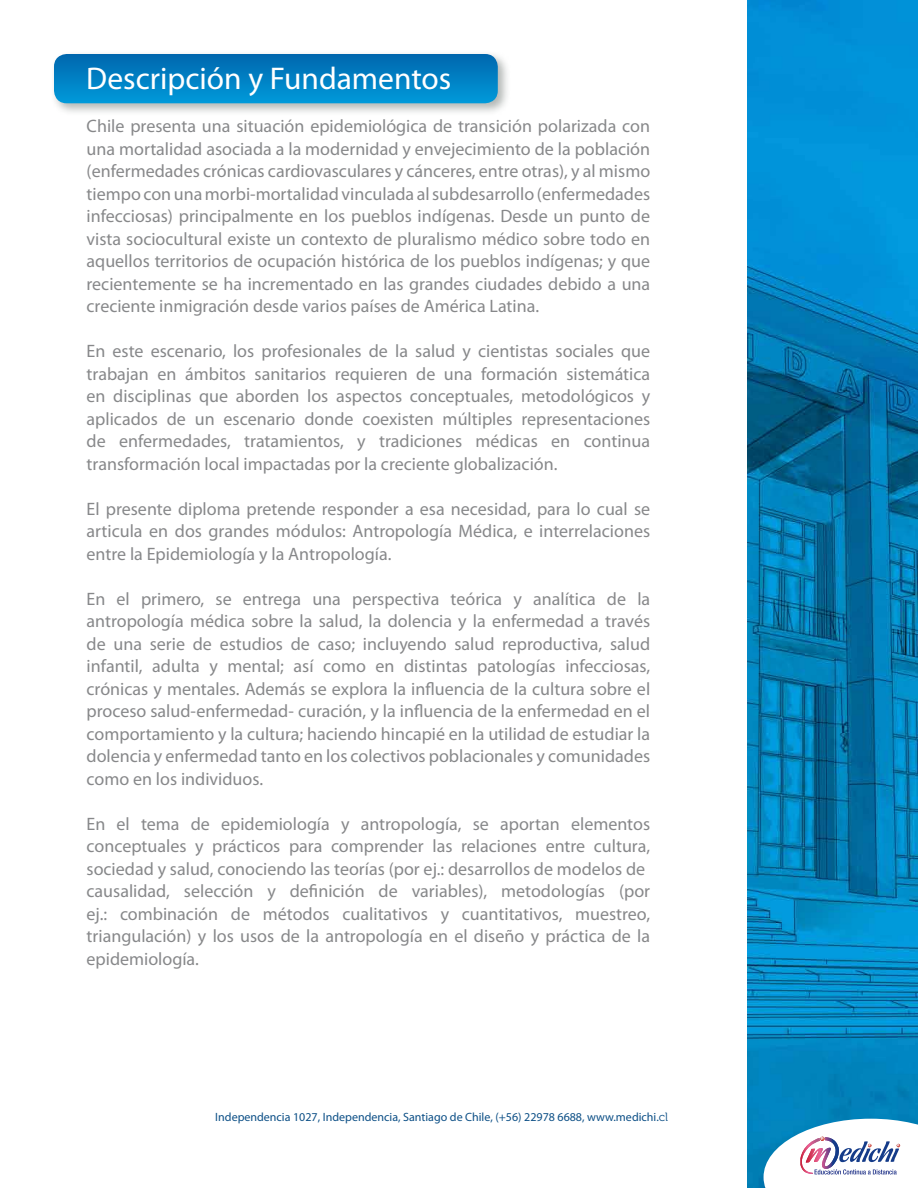
<style>
.page{position:relative;width:918px;height:1188px;background:#fff}
.page>*{position:absolute;margin:0;border:0;box-sizing:border-box;transform-origin:0 0}
.t1{font:31.5px "Myriad Pro";color:#fff}
.t2{font:18px/22.5px "Myriad Pro";color:#87888a;text-align:justify}
.t3{font:12px "Myriad Pro";color:#0c4f86}
.s1{font-family:"Museo 300"}
</style>
<div class="page">
<img style="left:748px;top:0;width:170px;height:1188px">
<svg style="left:764px;top:1119px;width:154px;height:69px"></svg>
<div style="left:50px;top:50px;width:460px;height:66px;background:#9ba19e;opacity:.75"></div>
<svg style="left:54px;top:54px;width:444px;height:49px;background:#0180c3"></svg>
<h1 class="t1" style="left:86px;top:59px;width:367px">Descripción y Fundamentos</h1>
<p class="t2" style="left:87px;top:115px;width:565px">Chile presenta una situación epidemiológica de transición polarizada con una mortalidad asociada a la modernidad y envejecimiento de la población (enfermedades crónicas cardiovasculares y cánceres, entre otras), y al mismo tiempo con una morbi-mortalidad vinculada al subdesarrollo (enfermedades infecciosas) principalmente en los pueblos indígenas. Desde un punto de vista sociocultural existe un contexto de pluralismo médico sobre todo en aquellos territorios de ocupación histórica de los pueblos indígenas; y que recientemente se ha incrementado en las grandes ciudades debido a una creciente inmigración desde varios países de América Latina.</p>
<p class="t2" style="left:87px;top:340px;width:565px">En este escenario, los profesionales de la salud y cientistas sociales que trabajan en ámbitos sanitarios requieren de una formación sistemática en disciplinas que aborden los aspectos conceptuales, metodológicos y aplicados de un escenario donde coexisten múltiples representaciones de enfermedades, tratamientos, y tradiciones médicas en continua transformación local impactadas por la creciente globalización.</p>
<p class="t2" style="left:87px;top:497px;width:565px">El presente diploma pretende responder a esa necesidad, para lo cual se articula en dos grandes módulos: Antropología Médica, e interrelaciones entre la Epidemiología y la Antropología.</p>
<p class="t2" style="left:87px;top:587px;width:565px">En el primero, se entrega una perspectiva teórica y analítica de la antropología médica sobre la salud, la dolencia y la enfermedad a través de una serie de estudios de caso; incluyendo salud reproductiva, salud infantil, adulta y mental; así como en distintas patologías infecciosas, crónicas y mentales. Además se explora la influencia de la cultura sobre el proceso salud-enfermedad- curación, y la influencia de la enfermedad en el comportamiento y la cultura; haciendo hincapié en la utilidad de estudiar la dolencia y enfermedad tanto en los colectivos poblacionales y comunidades como en los individuos.</p>
<p class="t2" style="left:87px;top:812px;width:565px;text-align:left">En el tema de epidemiología y antropología, se aportan elementos conceptuales y prácticos para comprender las relaciones entre cultura, sociedad y salud, conociendo las teorías (por ej.: desarrollos de modelos de causalidad, selección y definición de variables), metodologías (por ej.: combinación de métodos cualitativos y cuantitativos, muestreo, triangulación) y los usos de la antropología en el diseño y práctica de la epidemiología.</p>
<p class="t3" style="left:215px;top:1110px;width:454px">Independencia 1027, Independencia, Santiago de Chile, (+56) 22978 6688, www.medichi.<span class="s1">cl</span></p>
</div>
